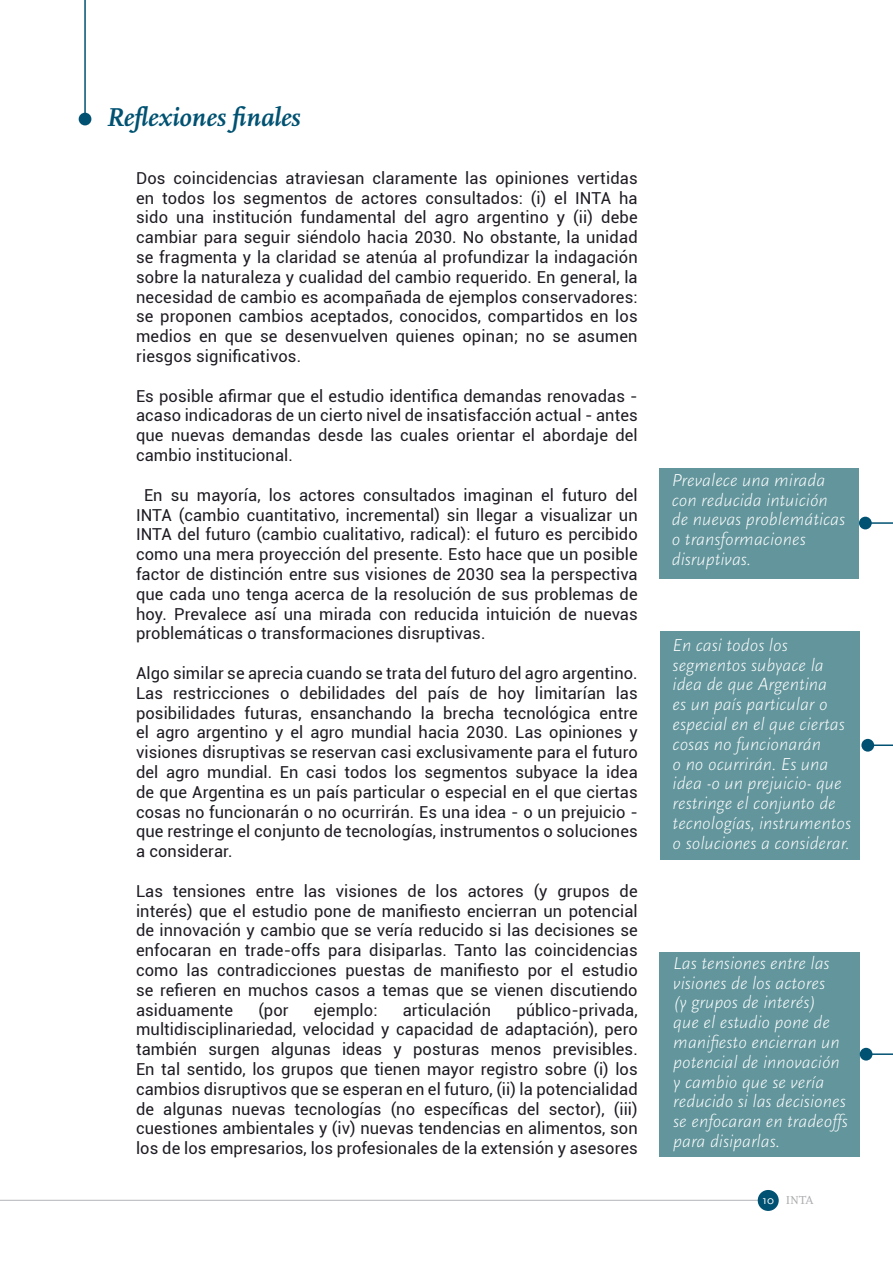
<style>
.page{position:relative;width:893px;height:1263px;background:#fff}
.page>*{position:absolute;margin:0;border:0;box-sizing:border-box;transform-origin:0 0}
.t1{font:italic 700 27px "Scala";color:#015272}
.t2{font:italic 300 18px/19.8px "Scala Sans Pro";color:#fff}
.t3{font:16.5px/19.8px "Roboto";letter-spacing:.005em;color:#1e1b22;text-align:justify}
.t4{font:12px "Scala";color:#a8a9ad}
.s1{font-family:"Scala Sans Pro";color:#fff}
</style>
<div class="page">
<hr style="left:0;top:1200px;width:763px;height:1px;background:#bcbdc0">
<div style="left:758px;top:1190px;width:21px;height:21px;background:#015272;border-radius:50%"></div>
<hr style="left:84px;top:0;width:2px;height:116px;background:#015272">
<div style="left:79px;top:113px;width:12px;height:12px;background:#015272;border-radius:50%"></div>
<div style="left:659px;top:952px;width:201px;height:205px;background:#62959c"></div>
<div style="left:660px;top:631px;width:200px;height:229px;background:#62959c"></div>
<div style="left:659px;top:468px;width:200px;height:110px;background:#62959c"></div>
<hr style="left:866px;top:522px;width:27px;height:2px;background:#015272">
<div style="left:859px;top:517px;width:13px;height:12px;background:#015272;border-radius:50%"></div>
<hr style="left:869px;top:744px;width:24px;height:2px;background:#015272">
<div style="left:861px;top:739px;width:13px;height:13px;background:#015272;border-radius:50%"></div>
<hr style="left:867px;top:1053px;width:26px;height:2px;background:#015272">
<div style="left:860px;top:1048px;width:12px;height:12px;background:#015272;border-radius:50%"></div>
<h1 class="t1" style="left:106px;top:102px;width:195px">Reflexiones finales</h1>
<p class="t3" style="left:136px;top:167px;width:503px">Dos coincidencias atraviesan claramente las opiniones vertidas en todos los segmentos de actores consultados: (i) el INTA ha sido una institución fundamental del agro argentino y (ii) debe cambiar para seguir siéndolo hacia 2030. No obstante, la unidad se fragmenta y la claridad se atenúa al profundizar la indagación sobre la naturaleza y cualidad del cambio requerido. En general, la necesidad de cambio es acompañada de ejemplos conservadores: se proponen cambios aceptados, conocidos, compartidos en los medios en que se desenvuelven quienes opinan; no se asumen riesgos significativos.</p>
<p class="t3" style="left:136px;top:385px;width:503px">Es posible afirmar que el estudio identifica demandas renovadas - acaso indicadoras de un cierto nivel de insatisfacción actual - antes que nuevas demandas desde las cuales orientar el abordaje del cambio institucional.</p>
<p class="t3" style="left:136px;top:484px;width:503px;text-indent:8px">En su mayoría, los actores consultados imaginan el futuro del INTA (cambio cuantitativo, incremental) sin llegar a visualizar un INTA del futuro (cambio cualitativo, radical): el futuro es percibido como una mera proyección del presente. Esto hace que un posible factor de distinción entre sus visiones de 2030 sea la perspectiva que cada uno tenga acerca de la resolución de sus problemas de hoy. Prevalece así una mirada con reducida intuición de nuevas problemáticas o transformaciones disruptivas.</p>
<p class="t3" style="left:136px;top:662px;width:503px">Algo similar se aprecia cuando se trata del futuro del agro argentino.<br>Las restricciones o debilidades del país de hoy limitarían las posibilidades futuras, ensanchando la brecha tecnológica entre el agro argentino y el agro mundial hacia 2030. Las opiniones y visiones disruptivas se reservan casi exclusivamente para el futuro del agro mundial. En casi todos los segmentos subyace la idea de que Argentina es un país particular o especial en el que ciertas cosas no funcionarán o no ocurrirán. Es una idea - o un prejuicio - que restringe el conjunto de tecnologías, instrumentos o soluciones a considerar.</p>
<p class="t3" style="left:136px;top:880px;width:503px">Las tensiones entre las visiones de los actores (y grupos de interés) que el estudio pone de manifiesto encierran un potencial de innovación y cambio que se vería reducido si las decisiones se enfocaran en trade-offs para disiparlas. Tanto las coincidencias como las contradicciones puestas de manifiesto por el estudio se refieren en muchos casos a temas que se vienen discutiendo asiduamente</p>
<p class="t3" style="left:258px;top:999px;width:32px">(por</p>
<p class="t3" style="left:314px;top:999px;width:65px">ejemplo:</p>
<p class="t3" style="left:403px;top:999px;width:90px">articulación</p>
<p class="t3" style="left:136px;top:999px;width:503px;text-indent:380px">público-privada, multidisciplinariedad, velocidad y capacidad de adaptación), pero también surgen algunas ideas y posturas menos previsibles.<br>En tal sentido, los grupos que tienen mayor registro sobre (i) los cambios disruptivos que se esperan en el futuro, (ii) la potencialidad de algunas nuevas tecnologías (no específicas del sector), (iii) cuestiones ambientales y (iv) nuevas tendencias en alimentos, son los de los empresarios, los profesionales de la extensión y asesores</p>
<p class="t2" style="left:672px;top:470px;width:175px">Prevalece una mirada con reducida intuición de nuevas problemáticas o transformaciones disruptivas.</p>
<p class="t2" style="left:673px;top:635px;width:180px">En casi todos los segmentos subyace la idea de que Argentina<br>es un país particular o especial en el que ciertas cosas no funcionarán<br>o no ocurrirán. Es una idea -o un prejuicio- que restringe el conjunto de tecnologías, instrumentos o soluciones a considerar.</p>
<p class="t2" style="left:673px;top:953px;width:176px">Las tensiones entre las visiones de los actores<br>(y grupos de interés)<br>que el estudio pone de manifiesto encierran un potencial de innovación y cambio que se vería reducido si las decisiones se enfocaran en tradeoffs para disiparlas.</p>
<p class="t4" style="left:762px;top:1193px;width:53px"><span class="s1">10</span> INTA</p>
</div>
